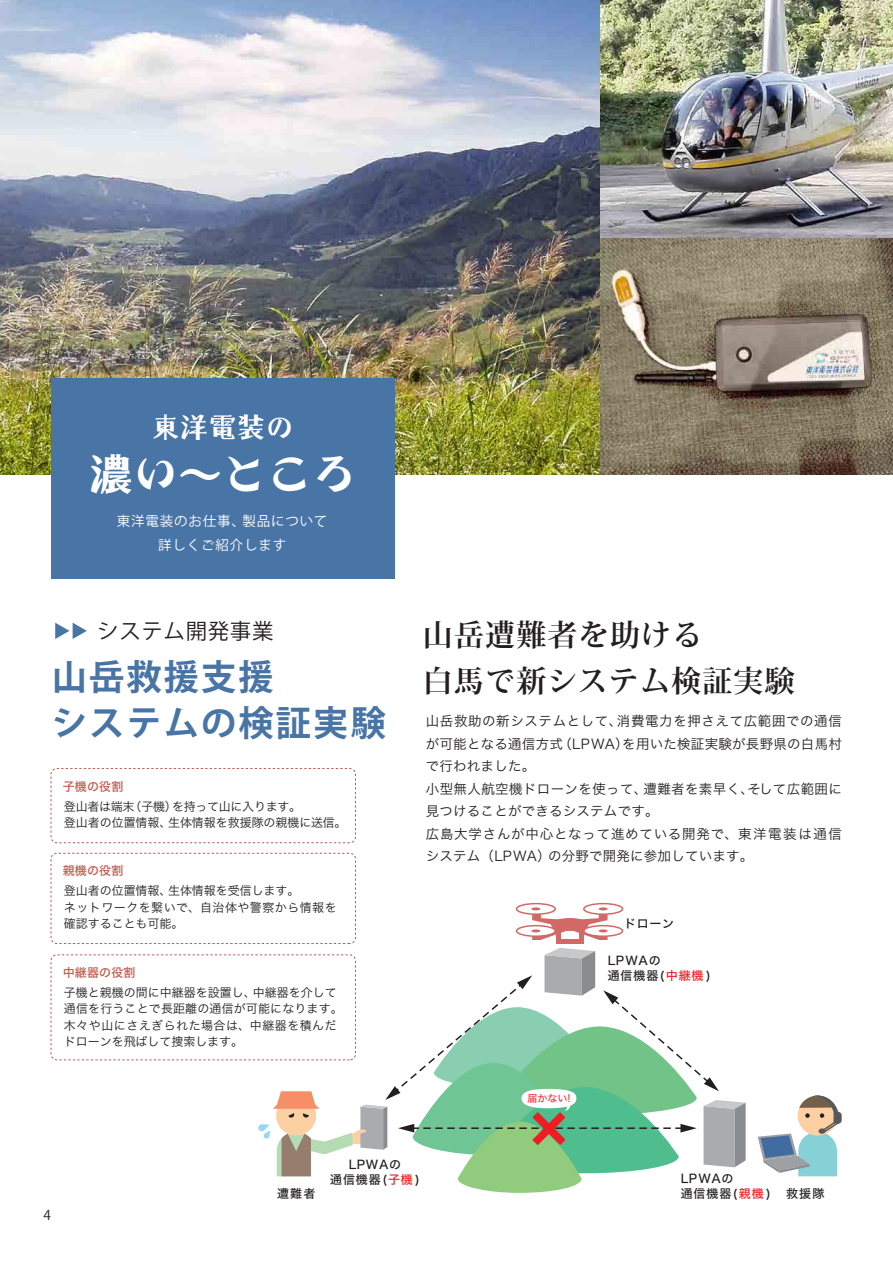
<style>
.page{position:relative;width:893px;height:1263px;background:#fff}
.page>*{position:absolute;margin:0;border:0;box-sizing:border-box;transform-origin:0 0}
.t1{font:800 44.55px "Suruga";color:#fff}
.t2{font:700 35.25px/45.6px "Koz Go Pro";letter-spacing:.06em;color:#4874a6}
.t3{font:700 30px/46.2px "Koz Min Pro";letter-spacing:.04em;color:#231f20}
.t4{font:700 28.5px "Suruga";color:#fff}
.t5{font:21.45px "Koz Go Pro";letter-spacing:.03em;color:#231f20}
.t6{font:13.5px/22.5px "Hira Kaku Std N W3";letter-spacing:.03em;color:#231f20}
.t7{font:13.5px/23.7px "Koz Go Pro";letter-spacing:.06em;color:#fff;text-align:center}
.t8{font:13.5px "Koz Go Pro";color:#231f20}
.t9{font:12px/16.5px "Hira Kaku Std N W3";color:#231f20}
.t10{font:12px/15px "Hira Kaku Std N W5";letter-spacing:.075em;color:#231f20}
.t11{font:12px "Hira Kaku Std N W5";letter-spacing:.015em;color:#c05849}
.t12{font:10.05px "Hira Kaku Std N W4";color:#ee1d23}
.s1{color:#ee1d23}
</style>
<div class="page">
<img style="left:0;top:0;width:893px;height:475px">
<div style="left:51px;top:378px;width:343px;height:200px;background:#4874a6"></div>
<svg style="left:55px;top:623px;width:32px;height:16px"></svg>
<div style="left:51px;top:768px;width:305px;height:75px;border:1px dashed #c05849;border-radius:6px"></div>
<div style="left:51px;top:853px;width:305px;height:91px;border:1px dashed #c05849;border-radius:6px"></div>
<div style="left:51px;top:954px;width:305px;height:106px;border:1px dashed #c05849;border-radius:6px"></div>
<svg style="left:758px;top:1095px;width:84px;height:81px"></svg>
<div style="left:516px;top:903px;width:40px;height:12px;border:2px solid #d26966;border-radius:50%"></div>
<div style="left:583px;top:903px;width:40px;height:12px;border:2px solid #d26966;border-radius:50%"></div>
<div style="left:516px;top:925px;width:40px;height:12px;border:2px solid #d26966;border-radius:50%"></div>
<div style="left:583px;top:925px;width:40px;height:12px;border:2px solid #d26966;border-radius:50%"></div>
<div style="left:556px;top:939px;width:28px;height:5px;background:#d26966"></div>
<svg style="left:531px;top:907px;width:77px;height:33px"></svg>
<svg style="left:258px;top:948px;width:488px;height:245px"></svg>
<h3 class="t4" style="left:151px;top:413px;width:144px">東洋電装の</h3>
<h1 class="t1" style="left:89px;top:452px;width:269px">濃い～ところ</h1>
<p class="t7" style="left:117px;top:509px;width:212px">東洋電装のお仕事、製品について詳しくご紹介します</p>
<h3 class="t5" style="left:97px;top:617px;width:178px">システム開発事業</h3>
<h2 class="t2" style="left:52px;top:656px;width:336px">山岳救援支援<br>システムの検証実験</h2>
<p class="t11" style="left:63px;top:777px;width:62px">子機の役割</p>
<p class="t9" style="left:64px;top:798px;width:284px">登山者は端末（子機）を持って山に入ります。<br>登山者の位置情報、生体情報を救援隊の親機に送信。</p>
<p class="t11" style="left:63px;top:861px;width:62px">親機の役割</p>
<p class="t9" style="left:64px;top:882px;width:274px">登山者の位置情報、生体情報を受信します。<br>ネットワークを繋いで、自治体や警察から情報を確認することも可能。</p>
<p class="t11" style="left:63px;top:963px;width:74px">中継器の役割</p>
<p class="t9" style="left:64px;top:984px;width:280px">子機と親機の間に中継器を設置し、中継器を介して通信を行うことで長距離の通信が可能になります。木々や山にさえぎられた場合は、中継器を積んだドローンを飛ばして捜索します。</p>
<h3 class="t3" style="left:423px;top:610px;width:373px">山岳遭難者を助ける<br>白馬で新システム検証実験</h3>
<p class="t6" style="left:426px;top:710px;width:418px">山岳救助の新システムとして、消費電力を押さえて広範囲での通信が可能となる通信方式（LPWA）を用いた検証実験が長野県の白馬村で行われました。<br>小型無人航空機ドローンを使って、遭難者を素早く、そして広範囲に見つけることができるシステムです。<br>広島大学さんが中心となって進めている開発で、東洋電装は通信システム（LPWA）の分野で開発に参加しています。</p>
<p class="t10" style="left:624px;top:916px;width:51px">ドローン</p>
<p class="t10" style="left:608px;top:953px;width:104px">LPWAの<br>通信機器(<span class="s1">中継機</span> )</p>
<p class="t12" style="left:528px;top:1091px;width:45px">届かない!</p>
<p class="t8" style="left:44px;top:1207px;width:9px">4</p>
<p class="t10" style="left:277px;top:1186px;width:40px">遭難者</p>
<p class="t10" style="left:330px;top:1157px;width:91px;text-align:center">LPWAの<br>通信機器(<span class="s1">子機</span> )</p>
<p class="t10" style="left:681px;top:1171px;width:92px">LPWAの<br>通信機器(<span class="s1">親機</span> )</p>
<p class="t10" style="left:786px;top:1186px;width:40px">救援隊</p>
</div>
